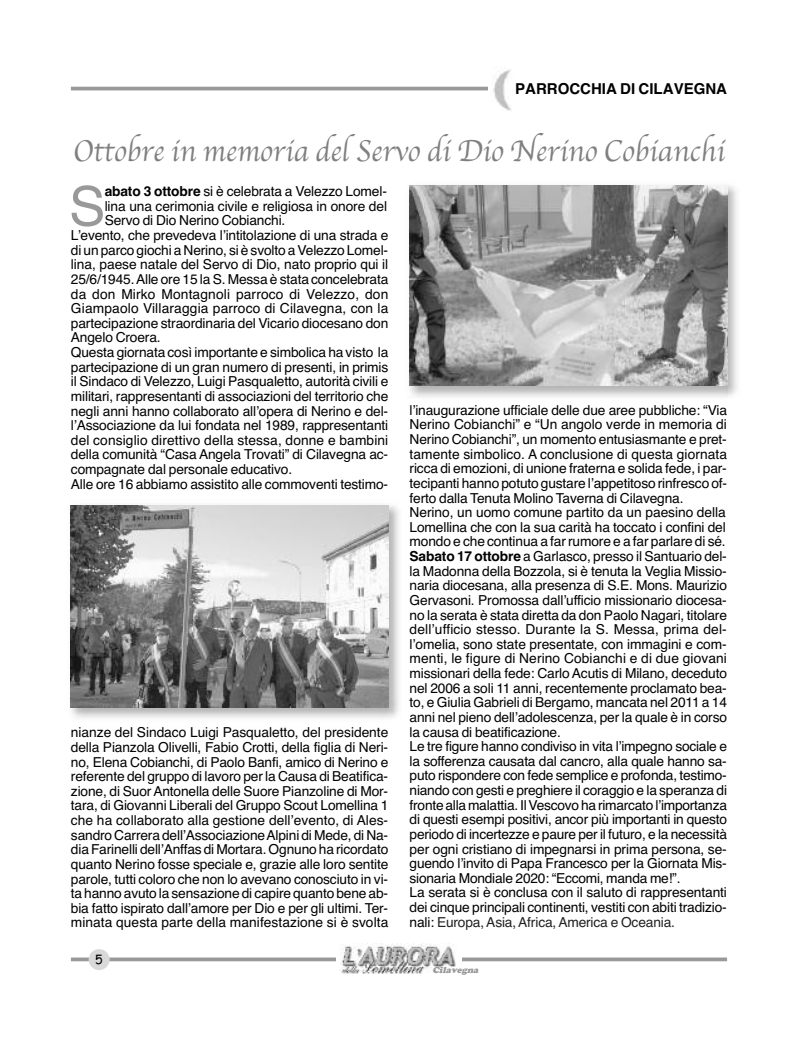
<style>
.page{position:relative;width:798px;height:1063px;background:#fff}
.page>*{position:absolute;margin:0;border:0;box-sizing:border-box;transform-origin:0 0}
.t1{font:54.62px "Helvetica";color:#999}
.t2{font:31.25px "Apple Chancery";color:#808080;scale:.94 1}
.t3{font:700 15px "Helvetica";color:#000}
.t4{font:13.75px/14.6px "Helvetica";letter-spacing:-.01em;color:#000;text-align:justify}
.t5{font:13.75px "Helvetica";letter-spacing:.01em;color:#000}
.t6{font:12.5px "Comic Sans MS";color:#000}
.t7{font:italic 900 8.75px "Cooper";color:#999}
.s1{font-weight:700}
.s2{color:#222}
</style>
<div class="page">
<hr style="left:71px;top:958px;width:655px;height:3px;background:#999">
<hr style="left:71px;top:87px;width:642px;height:3px;background:#999">
<div style="left:335px;top:941px;width:126px;height:36px;background:#fff"></div>
<img style="left:340px;top:943px;width:116px;height:31px">
<div style="left:432px;top:967px;width:66px;height:13px;background:#fff"></div>
<div style="left:89px;top:949px;width:21px;height:21px;background:#d9d9d9;border-radius:50%"></div>
<div style="left:488px;top:53px;width:26px;height:71px;background:#fff"></div>
<img style="left:493px;top:69px;width:18px;height:42px">
<div style="left:509px;top:83px;width:217px;height:18px;background:#fff"></div>
<img style="left:70px;top:505px;width:329px;height:213px">
<img style="left:71px;top:505px;width:317px;height:202px">
<img style="left:410px;top:185px;width:327px;height:213px">
<img style="left:409px;top:185px;width:317px;height:201px">
<p class="t3" style="left:515px;top:80px;width:213px">PARROCCHIA DI CILAVEGNA</p>
<h2 class="t2" style="left:73px;top:132px;width:695px">Ottobre in memoria del Servo di Dio Nerino Cobianchi</h2>
<h1 class="t1" style="left:69px;top:175px;width:38px">S</h1>
<p class="t4" style="left:105px;top:184px;width:283px"><span class="s1">abato 3 ottobre</span> si è celebrata a Velezzo Lomel-</p>
<p class="t4" style="left:105px;top:199px;width:284px">lina una cerimonia civile e religiosa in onore del</p>
<p class="t4" style="left:105px;top:213px;width:182px">Servo di Dio Nerino Cobianchi.</p>
<p class="t4" style="left:71px;top:228px;width:319px">L’evento, che prevedeva l’intitolazione di una strada e</p>
<p class="t4" style="left:71px;top:243px;width:318px">di un parco giochi a Nerino, si è svolto a Velezzo Lomel-</p>
<p class="t4" style="left:71px;top:257px;width:319px">lina, paese natale del Servo di Dio, nato proprio qui il</p>
<p class="t4" style="left:71px;top:272px;width:319px">25/6/1945.Alle ore 15 la S. Messa è stata concelebrata</p>
<p class="t5" style="left:71px;top:286px;width:319px">da don Mirko Montagnoli parroco di Velezzo, don</p>
<p class="t5" style="left:71px;top:300px;width:319px">Giampaolo Villaraggia parroco di Cilavegna, con la</p>
<p class="t4" style="left:71px;top:316px;width:319px">partecipazione straordinaria del Vicario diocesano don</p>
<p class="t4" style="left:71px;top:330px;width:91px">Angelo Croera.</p>
<p class="t4" style="left:71px;top:345px;width:319px">Questa giornata così importante e simbolica ha visto la</p>
<p class="t4" style="left:71px;top:360px;width:319px">partecipazione di un gran numero di presenti, in primis</p>
<p class="t4" style="left:71px;top:374px;width:319px">il Sindaco di Velezzo, Luigi Pasqualetto, autorità civili e</p>
<p class="t4" style="left:71px;top:389px;width:319px">militari, rappresentanti di associazioni del territorio che</p>
<p class="t4" style="left:71px;top:403px;width:318px">negli anni hanno collaborato all’opera di Nerino e del-</p>
<p class="t4" style="left:71px;top:418px;width:319px">l’Associazione da lui fondata nel 1989, rappresentanti</p>
<p class="t5" style="left:71px;top:432px;width:319px">del consiglio direttivo della stessa, donne e bambini</p>
<p class="t4" style="left:71px;top:447px;width:318px">della comunità “Casa Angela Trovati” di Cilavegna ac-</p>
<p class="t4" style="left:71px;top:462px;width:223px">compagnate dal personale educativo.</p>
<p class="t4" style="left:71px;top:477px;width:318px">Alle ore 16 abbiamo assistito alle commoventi testimo-</p>
<p class="t4" style="left:409px;top:403px;width:319px;text-align:left">l’inaugurazione ufficiale delle due aree pubbliche: “Via Nerino Cobianchi” e “Un angolo verde in memoria di Nerino Cobianchi”, un momento entusiasmante e pret&shy;tamente simbolico. A conclusione di questa giornata ricca di emozioni, di unione fraterna e solida fede, i par&shy;tecipanti hanno potuto gustare l’appetitoso rinfresco of&shy;ferto dalla Tenuta Molino Taverna di Cilavegna.<br>Nerino, un uomo comune partito da un paesino della Lomellina che con la sua carità ha toccato i confini del mondo e che continua a far rumore e a far parlare di sé.<br><span class="s1">Sabato 17 ottobre</span> a Garlasco, presso il Santuario del&shy;la Madonna della Bozzola, si è tenuta la Veglia Missio&shy;naria diocesana, alla presenza di S.E. Mons. Maurizio Gervasoni. Promossa dall’ufficio missionario diocesa&shy;no la serata è stata diretta da don Paolo Nagari, titolare dell’ufficio stesso. Durante la S. Messa, prima del&shy;l’omelia, sono state presentate, con immagini e com&shy;menti, le figure di Nerino Cobianchi e di due giovani missionari della fede: Carlo Acutis di Milano, deceduto nel 2006 a soli 11 anni, recentemente proclamato bea&shy;to, e Giulia Gabrieli di Bergamo, mancata nel 2011 a 14 anni nel pieno dell’adolescenza, per la quale è in corso la causa di beatificazione.<br>Le tre figure hanno condiviso in vita l’impegno sociale e la sofferenza causata dal cancro, alla quale hanno sa&shy;puto rispondere con fede semplice e profonda, testimo&shy;niando con gesti e preghiere il coraggio e la speranza di fronteallamalattia.IlVescovoharimarcatol’importanza di questi esempi positivi, ancor più importanti in questo periodo di incertezze e paure per il futuro, e la necessità per ogni cristiano di impegnarsi in prima persona, se&shy;guendo l’invito di Papa Francesco per la Giornata Mis&shy;sionaria Mondiale 2020: “Eccomi, manda me!”.<br>La serata si è conclusa con il saluto di rappresentanti dei cinque principali continenti, vestiti con abiti tradizio&shy;nali: <span class="s2">Europa, Asia, Africa, America e Oceania.</span></p>
<p class="t4" style="left:71px;top:725px;width:319px">nianze del Sindaco Luigi Pasqualetto, del presidente della Pianzola Olivelli, Fabio Crotti, della figlia di Neri&shy;no, Elena Cobianchi, di Paolo Banfi, amico di Nerino e referente del gruppo di lavoro per la Causa di Beatifica&shy;zione, di SuorAntonella delle Suore Pianzoline di Mor&shy;tara, di Giovanni Liberali del Gruppo Scout Lomellina 1 che ha collaborato alla gestione dell’evento, di Ales&shy;sandro Carrera dell’AssociazioneAlpini di Mede, di Na&shy;dia Farinelli dell’Anffas di Mortara. Ognuno ha ricordato quanto Nerino fosse speciale e, grazie alle loro sentite parole, tutti coloro che non lo avevano conosciuto in vi&shy;ta hanno avuto la sensazione di capire quanto bene ab&shy;bia fatto ispirato dall’amore per Dio e per gli ultimi. Ter&shy;minata questa parte della manifestazione si è svolta</p>
<p class="t6" style="left:95px;top:952px;width:9px">5</p>
<p class="t7" style="left:432px;top:965px;width:49px">Cilavegna</p>
</div>
